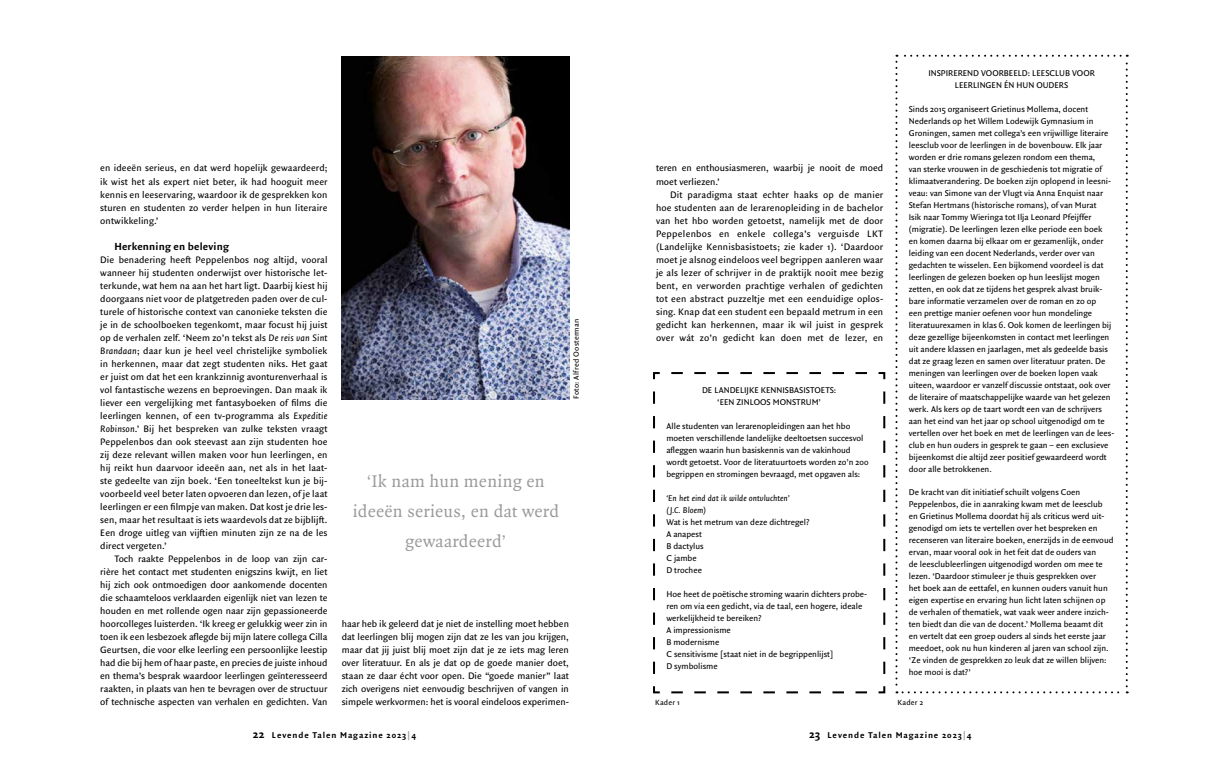
<style>
.page{position:relative;width:1225px;height:766px;background:#fff}
.page>*{position:absolute;margin:0;border:0;box-sizing:border-box;transform-origin:0 0}
.t1{font:18px/30px "Quadraat Pro";letter-spacing:.015em;color:#9b9a9a;text-align:center}
.t2{font:700 11px "Quadraat Sans Pro";letter-spacing:.015em;color:#000}
.t3{font:10px/13px "Quadraat Sans Pro";letter-spacing:.005em;color:#000;text-align:justify}
.t4{font:9px/12px "Quadraat Sans Pro";color:#000}
.t5{font:700 9px "Quadraat Sans Pro";letter-spacing:.1em;color:#000}
.t6{font:italic 9px/12px "Quadraat Sans Pro";color:#000}
.t7{font:8px "Quadraat Sans Pro";letter-spacing:.03em;color:#000}
.s1{font-style:italic}
.s2{font-size:12px}
.s3{color:#9b9a9a}
</style>
<div class="page">
<svg style="left:653px;top:372px;width:233px;height:322px"></svg>
<svg style="left:895px;top:55px;width:232px;height:638px"></svg>
<img style="left:342px;top:57px;width:228px;height:342px">
<p class="t3" style="left:100px;top:161px;width:229px">en ideeën serieus, en dat werd hopelijk gewaardeerd; ik wist het als expert niet beter, ik had hooguit meer kennis en leeservaring, waardoor ik de gesprekken kon sturen en studenten zo verder helpen in hun literaire ontwikkeling.’</p>
<p class="t2" style="left:114px;top:238px;width:116px">Herkenning en beleving</p>
<p class="t3" style="left:100px;top:252px;width:229px">Die benadering heeft Peppelenbos nog altijd, vooral wanneer hij studenten onderwijst over historische let&shy;terkunde, wat hem na aan het hart ligt. Daarbij kiest hij doorgaans niet voor de platgetreden paden over de cul&shy;turele of historische context van canonieke teksten die je in de schoolboeken tegenkomt, maar focust hij juist op de verhalen zelf. ‘Neem zo’n tekst als <span class="s1">De reis van Sint Brandaan</span>; daar kun je heel veel christelijke symboliek in herkennen, maar dat zegt studenten niks. Het gaat er juist om dat het een krankzinnig avonturenverhaal is vol fantastische wezens en beproevingen. Dan maak ik liever een vergelijking met fantasyboeken of films die leerlingen kennen, of een tv-programma als <span class="s1">Expeditie Robinson</span>.’ Bij het bespreken van zulke teksten vraagt Peppelenbos dan ook steevast aan zijn studenten hoe zij deze relevant willen maken voor hun leerlingen, en hij reikt hun daarvoor ideeën aan, net als in het laat&shy;ste gedeelte van zijn boek. ‘Een toneeltekst kun je bij&shy;voorbeeld veel beter laten opvoeren dan lezen, of je laat leerlingen er een filmpje van maken. Dat kost je drie les&shy;sen, maar het resultaat is iets waardevols dat ze bijblijft.<br>Een droge uitleg van vijftien minuten zijn ze na de les direct vergeten.’</p>
<p class="t3" style="left:100px;top:551px;width:229px;text-indent:14px">Toch raakte Peppelenbos in de loop van zijn car&shy;rière het contact met studenten enigszins kwijt, en liet hij zich ook ontmoedigen door aankomende docenten die schaamteloos verklaarden eigenlijk niet van lezen te houden en met rollende ogen naar zijn gepassioneerde hoorcolleges luisterden. ‘Ik kreeg er gelukkig weer zin in toen ik een lesbezoek aflegde bij mijn latere collega Cilla Geurtsen, die voor elke leerling een persoonlijke leestip had die bij hem of haar paste, en precies de juiste inhoud en thema’s besprak waardoor leerlingen geïnteresseerd raakten, in plaats van hen te bevragen over de structuur of technische aspecten van verhalen en gedichten. Van</p>
<p class="t7" style="left:571px;top:399px;width:82px;rotate:-90deg">Foto: Alfred Oosterman</p>
<h1 class="t1" style="left:353px;top:466px;width:208px">‘Ik nam hun mening en ideeën serieus, en dat werd gewaardeerd’</h1>
<p class="t3" style="left:342px;top:616px;width:229px">haar heb ik geleerd dat je niet de instelling moet hebben dat leerlingen blij mogen zijn dat ze les van jou krijgen, maar dat jij juist blij moet zijn dat je ze iets mag leren over literatuur. En als je dat op de goede manier doet, staan ze daar écht voor open. Die “goede manier” laat zich overigens niet eenvoudig beschrijven of vangen in simpele werkvormen: het is vooral eindeloos experimen-</p>
<p class="t3" style="left:656px;top:161px;width:229px">teren en enthousiasmeren, waarbij je nooit de moed moet verliezen.’</p>
<p class="t3" style="left:656px;top:187px;width:229px;text-indent:14px">Dit paradigma staat echter haaks op de manier hoe studenten aan de lerarenopleiding in de bachelor van het hbo worden getoetst, namelijk met de door Peppelenbos en enkele collega’s verguisde LKT (Landelijke Kennisbasistoets; zie kader 1). ‘Daardoor moet je alsnog eindeloos veel begrippen aanleren waar je als lezer of schrijver in de praktijk nooit mee bezig bent, en verworden prachtige verhalen of gedichten tot een abstract puzzeltje met een eenduidige oplos&shy;sing. Knap dat een student een bepaald metrum in een gedicht kan herkennen, maar ik wil juist in gesprek over wát zo’n gedicht kan doen met de lezer, en</p>
<p class="t4" style="left:702px;top:384px;width:136px;text-align:center">DE LANDELIJKE KENNISBASISTOETS: ‘EEN ZINLOOS MONSTRUM’</p>
<p class="t4" style="left:666px;top:420px;width:204px">Alle studenten van lerarenopleidingen aan het hbo moeten verschillende landelijke deeltoetsen succesvol afleggen waarin hun basiskennis van de vakinhoud wordt getoetst. Voor de literatuurtoets worden zo’n 200 begrippen en stromingen bevraagd, met opgaven als:</p>
<p class="t6" style="left:666px;top:492px;width:125px">‘En het eind dat ik wilde ontvluchten’ ( J.C. Bloem)</p>
<p class="t4" style="left:666px;top:516px;width:144px">Wat is het metrum van deze dichtregel?<br>A anapest<br>B dactylus<br>C jambe<br>D trochee</p>
<p class="t4" style="left:666px;top:588px;width:202px">Hoe heet de poëtische stroming waarin dichters probe&shy;ren om via een gedicht, via de taal, een hogere, ideale werkelijkheid te bereiken?<br>A impressionisme<br>B modernisme<br>C sensitivisme [staat niet in de begrippenlijst]<br>D symbolisme</p>
<p class="t4" style="left:928px;top:67px;width:168px;text-align:center">INSPIREREND VOORBEELD: LEESCLUB VOOR<br>LEERLINGEN ÉN HUN OUDERS</p>
<p class="t4" style="left:909px;top:103px;width:207px">Sinds 2015 organiseert Grietinus Mollema, docent Nederlands op het Willem Lodewijk Gymnasium in Groningen, samen met collega’s een vrijwillige literaire leesclub voor de leerlingen in de bovenbouw. Elk jaar worden er drie romans gelezen rondom een thema,<br>van sterke vrouwen in de geschiedenis tot migratie of klimaatverandering. De boeken zijn oplopend in leesni&shy;veau: van Simone van der Vlugt via Anna Enquist naar Stefan Hertmans (historische romans), of van Murat<br>Isik naar Tommy Wieringa tot Ilja Leonard Pfeijffer (migratie). De leerlingen lezen elke periode een boek<br>en komen daarna bij elkaar om er gezamenlijk, onder leiding van een docent Nederlands, verder over van gedachten te wisselen. Een bijkomend voordeel is dat leerlingen de gelezen boeken op hun leeslijst mogen zetten, en ook dat ze tijdens het gesprek alvast bruik&shy;bare informatie verzamelen over de roman en zo op<br>een prettige manier oefenen voor hun mondelinge literatuurexamen in klas 6. Ook komen de leerlingen bij deze gezellige bijeenkomsten in contact met leerlingen uit andere klassen en jaarlagen, met als gedeelde basis dat ze graag lezen en samen over literatuur praten. De meningen van leerlingen over de boeken lopen vaak uiteen, waardoor er vanzelf discussie ontstaat, ook over de literaire of maatschappelijke waarde van het gelezen werk. Als kers op de taart wordt een van de schrijvers aan het eind van het jaar op school uitgenodigd om te vertellen over het boek en met de leerlingen van de lees&shy;club en hun ouders in gesprek te gaan – een exclusieve bijeenkomst die altijd zeer positief gewaardeerd wordt door alle betrokkenen.</p>
<p class="t4" style="left:909px;top:486px;width:206px">De kracht van dit initiatief schuilt volgens Coen Peppelenbos, die in aanraking kwam met de leesclub en Grietinus Mollema doordat hij als criticus werd uit&shy;genodigd om iets te vertellen over het bespreken en recenseren van literaire boeken, enerzijds in de eenvoud ervan, maar vooral ook in het feit dat de ouders van<br>de leesclubleerlingen uitgenodigd worden om mee te lezen. ‘Daardoor stimuleer je thuis gesprekken over<br>het boek aan de eettafel, en kunnen ouders vanuit hun eigen expertise en ervaring hun licht laten schijnen op de verhalen of thematiek, wat vaak weer andere inzich&shy;ten biedt dan die van de docent.’ Mollema beaamt dit en vertelt dat een groep ouders al sinds het eerste jaar meedoet, ook nu hun kinderen al jaren van school zijn. ‘Ze vinden de gesprekken zo leuk dat ze willen blijven: hoe mooi is dat?’</p>
<p class="t7" style="left:655px;top:697px;width:26px">Kader 1</p>
<p class="t7" style="left:897px;top:697px;width:27px">Kader 2</p>
<p class="t5" style="left:253px;top:728px;width:165px"><span class="s2">22</span> Levende Talen Magazine 2023<span class="s3">|</span>4</p>
<p class="t5" style="left:809px;top:728px;width:164px"><span class="s2">23</span> Levende Talen Magazine 2023<span class="s3">|</span>4</p>
</div>
